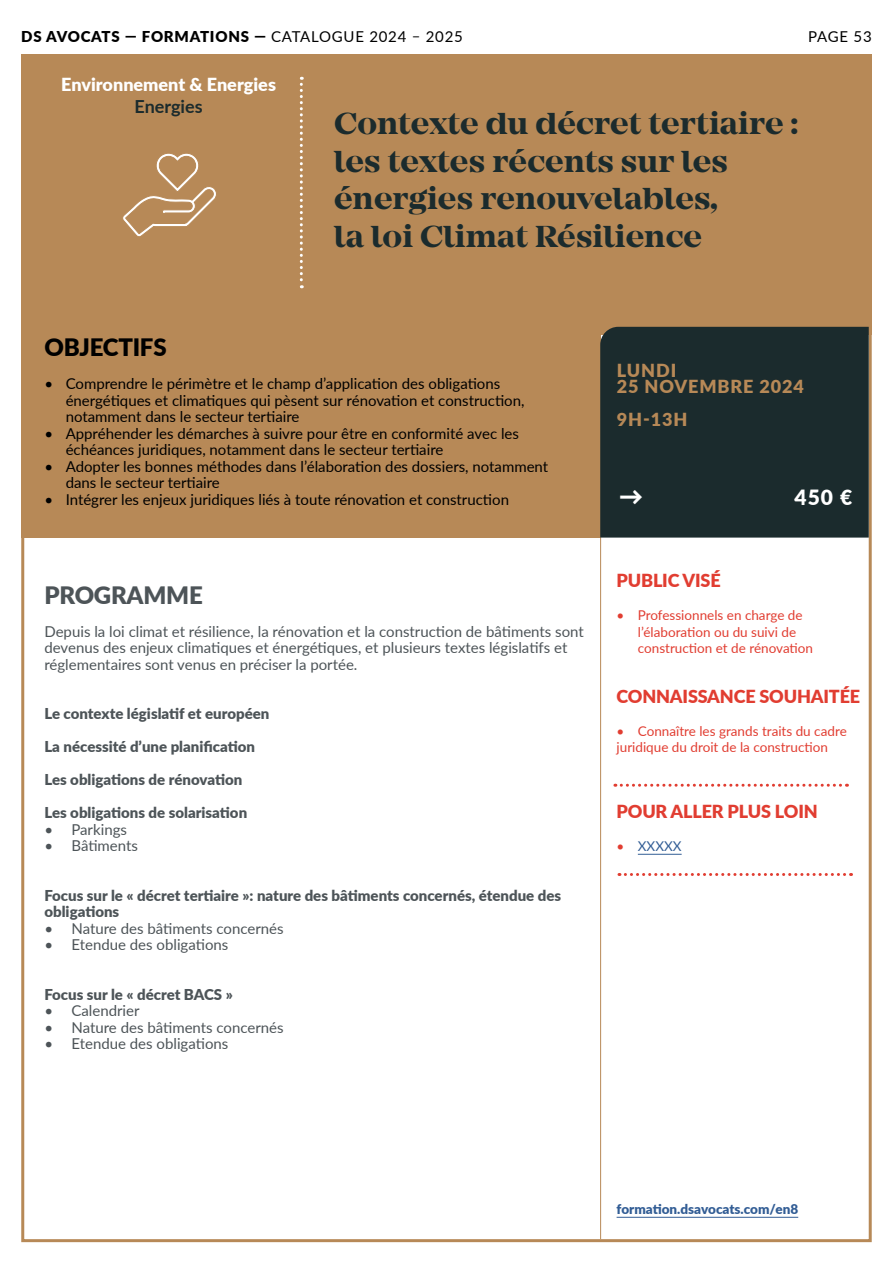
<style>
.page{position:relative;width:893px;height:1263px;background:#fff}
.page>*{position:absolute;margin:0;border:0;box-sizing:border-box;transform-origin:0 0}
.t1{font:700 31.5px/37.5px "Mirador";color:#1b2b2d}
.t2{font:900 24px "Lato";letter-spacing:-.01em;color:#000}
.t3{font:900 24px "Lato";letter-spacing:-.01em;color:#4d5458}
.t4{font:900 24px "Lato";color:#fff}
.t5{font:900 21px "Lato";color:#fff}
.t6{font:900 18px "Lato";letter-spacing:-.01em;color:#e13d31}
.t7{font:900 18px/16.5px "Lato";letter-spacing:.05em;color:#b78957}
.t8{font:900 18px "Lato";color:#fff}
.t9{font:700 18px "Lato";color:#1b2b2d}
.t10{font:15px/16.5px "Lato";color:#000}
.t11{font:15px/16.5px "Lato";color:#4d5458}
.t12{font:900 15px/16.5px "Lato";color:#4d5458}
.t13{font:900 15px "Lato";letter-spacing:.05em;color:#000}
.t14{font:13.5px/16.5px "Lato";color:#e13d31}
.t15{font:900 13.5px "Lato";color:#325d95}
.t16{font:13.5px "Lato";color:#325d95}
.s1{font-weight:400}
.s2{color:#e13d31}
</style>
<div class="page">
<div style="left:21px;top:54px;width:851px;height:280px;background:#b78957"></div>
<div style="left:21px;top:318px;width:580px;height:220px;background:#b78957"></div>
<hr style="left:600px;top:510px;width:1px;height:729px;background:#b78957">
<div style="left:600px;top:327px;width:269px;height:211px;background:#1b2b2d"></div>
<svg style="left:300px;top:77px;width:3px;height:211px"></svg>
<hr style="left:638px;top:854px;width:44px;height:1px;background:#325d95">
<svg style="left:615px;top:784px;width:225px;height:3px"></svg>
<svg style="left:619px;top:873px;width:232px;height:3px"></svg>
<hr style="left:617px;top:1217px;width:181px;height:1px;background:#325d95">
<svg style="left:123px;top:153px;width:93px;height:84px"></svg>
<p class="t13" style="left:21px;top:26px;width:443px">DS AVOCATS — FORMATIONS — <span class="s1">CATALOGUE 2024 – 2025</span></p>
<p class="t10" style="left:808px;top:28px;width:65px">PAGE 53</p>
<p class="t8" style="left:61px;top:71px;width:216px">Environnement &amp; Energies</p>
<p class="t9" style="left:135px;top:93px;width:70px">Energies</p>
<h1 class="t1" style="left:334px;top:106px;width:466px">Contexte du décret tertiaire : les textes récents sur les énergies renouvelables,<br>la loi Climat Résilience</h1>
<h2 class="t2" style="left:44px;top:329px;width:124px">OBJECTIFS</h2>
<p class="t10" style="left:66px;top:375px;width:460px;text-indent:-21px">• Comprendre le périmètre et le champ d’application des obligations énergétiques et climatiques qui pèsent sur rénovation et construction, notamment dans le secteur tertiaire</p>
<p class="t10" style="left:66px;top:424px;width:455px;text-indent:-21px">• Appréhender les démarches à suivre pour être en conformité avec les échéances juridiques, notamment dans le secteur tertiaire</p>
<p class="t10" style="left:66px;top:457px;width:484px;text-indent:-21px">• Adopter les bonnes méthodes dans l’élaboration des dossiers, notamment dans le secteur tertiaire</p>
<p class="t10" style="left:44px;top:490px;width:466px">• Intégrer les enjeux juridiques liés à toute rénovation et construction</p>
<h2 class="t3" style="left:44px;top:577px;width:160px">PROGRAMME</h2>
<p class="t11" style="left:44px;top:622px;width:541px">Depuis la loi climat et résilience, la rénovation et la construction de bâtiments sont devenus des enjeux climatiques et énergétiques, et plusieurs textes législatifs et réglementaires sont venus en préciser la portée.</p>
<p class="t12" style="left:44px;top:705px;width:226px">Le contexte législatif et européen</p>
<p class="t12" style="left:44px;top:738px;width:212px">La nécessité d’une planification</p>
<p class="t12" style="left:44px;top:771px;width:199px">Les obligations de rénovation</p>
<p class="t12" style="left:44px;top:804px;width:204px">Les obligations de solarisation</p>
<p class="t11" style="left:44px;top:820px;width:84px">• Parkings</p>
<p class="t11" style="left:44px;top:837px;width:95px">• Bâtiments</p>
<p class="t12" style="left:44px;top:886px;width:518px">Focus sur le « décret tertiaire »: nature des bâtiments concernés, étendue des obligations</p>
<p class="t11" style="left:44px;top:919px;width:241px">• Nature des bâtiments concernés</p>
<p class="t11" style="left:44px;top:936px;width:185px">• Etendue des obligations</p>
<p class="t12" style="left:44px;top:985px;width:190px">Focus sur le « décret BACS »</p>
<p class="t11" style="left:44px;top:1002px;width:97px">• Calendrier</p>
<p class="t11" style="left:44px;top:1018px;width:241px">• Nature des bâtiments concernés</p>
<p class="t11" style="left:44px;top:1035px;width:185px">• Etendue des obligations</p>
<p class="t7" style="left:617px;top:361px;width:189px">LUNDI<br>25 NOVEMBRE 2024</p>
<p class="t7" style="left:617px;top:411px;width:72px">9H-13H</p>
<h2 class="t4" style="left:619px;top:478px;width:25px">→</h2>
<h3 class="t5" style="left:794px;top:481px;width:59px">450 €</h3>
<p class="t6" style="left:617px;top:567px;width:106px">PUBLIC VISÉ</p>
<p class="t14" style="left:638px;top:606px;width:177px;text-indent:-21px">• Professionnels en charge de l’élaboration ou du suivi de construction et de rénovation</p>
<p class="t6" style="left:617px;top:682px;width:245px">CONNAISSANCE SOUHAITÉE</p>
<p class="t14" style="left:617px;top:722px;width:232px">• Connaître les grands traits du cadre juridique du droit de la construction</p>
<p class="t6" style="left:617px;top:798px;width:203px">POUR ALLER PLUS LOIN</p>
<p class="t16" style="left:617px;top:836px;width:67px"><span class="s2">•</span> XXXXX</p>
<p class="t15" style="left:617px;top:1199px;width:183px">formation.dsavocats.com/en8</p>
</div>
